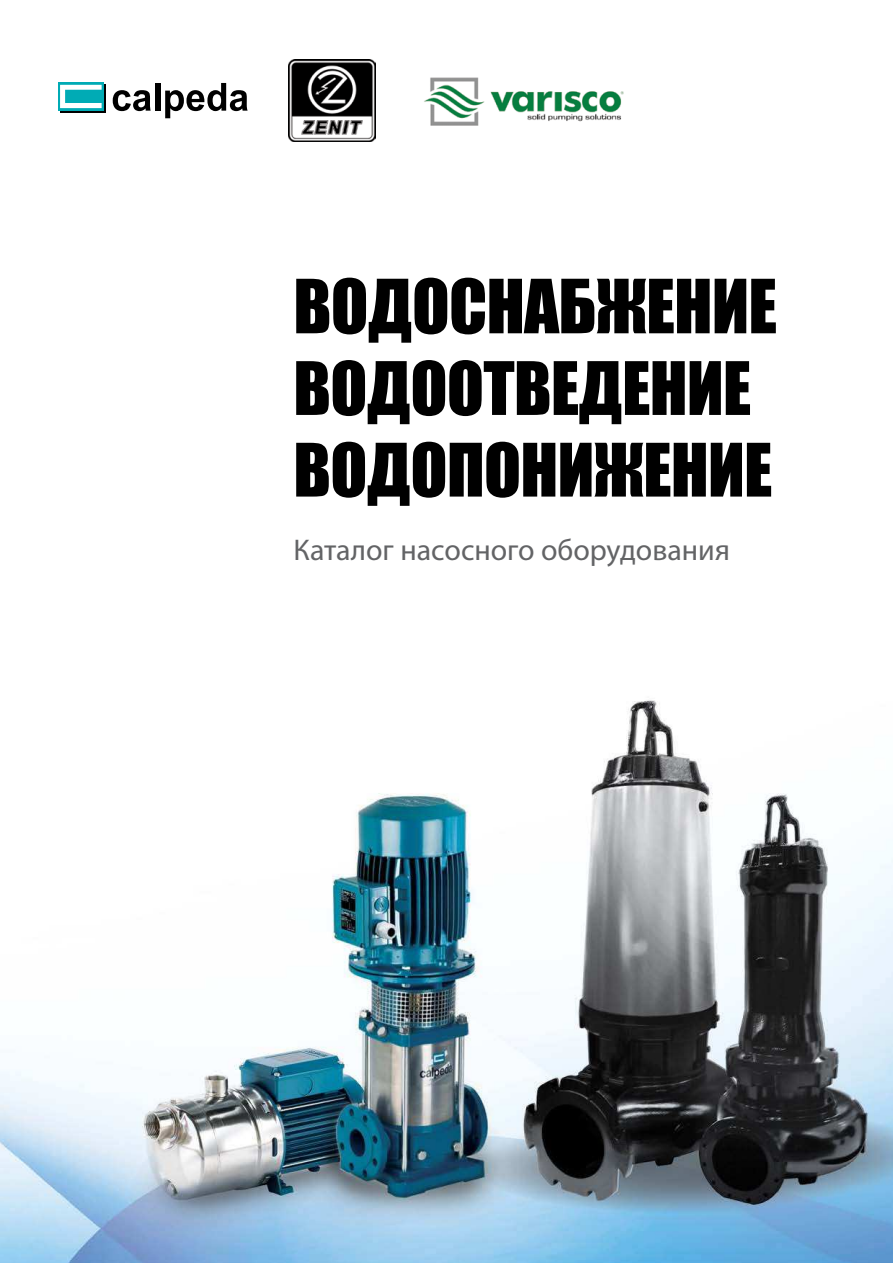
<style>
.page{position:relative;width:893px;height:1263px;background:#fff}
.page>*{position:absolute;margin:0;border:0;box-sizing:border-box;transform-origin:0 0}
.t1{font:69px "Impact";letter-spacing:-.01em;color:#000}
.t2{font:67.95px/81.6px "Impact";letter-spacing:-.01em;color:#000}
.t3{font:30px "Myriad Pro";color:#636466}
</style>
<div class="page">
<img style="left:0;top:59px;width:893px;height:1204px">
<div style="left:155px;top:83px;width:5px;height:28px;background:#000"></div>
<svg style="left:113px;top:90px;width:38px;height:21px"></svg>
<svg style="left:165px;top:83px;width:83px;height:35px"></svg>
<div style="left:60px;top:85px;width:46px;height:28px;background:#000"></div>
<svg style="left:58px;top:82px;width:46px;height:29px"></svg>
<svg style="left:60px;top:85px;width:43px;height:25px"></svg>
<img style="left:289px;top:60px;width:86px;height:81px">
<img style="left:423px;top:72px;width:205px;height:57px">
<h1 class="t1" style="left:293px;top:253px;width:485px">ВОДОСНАБЖЕНИЕ</h1>
<h2 class="t2" style="left:293px;top:346px;width:480px">ВОДООТВЕДЕНИЕ<br>ВОДОПОНИЖЕНИЕ</h2>
<p class="t3" style="left:293px;top:538px;width:438px">Каталог насосного оборудования</p>
</div>
